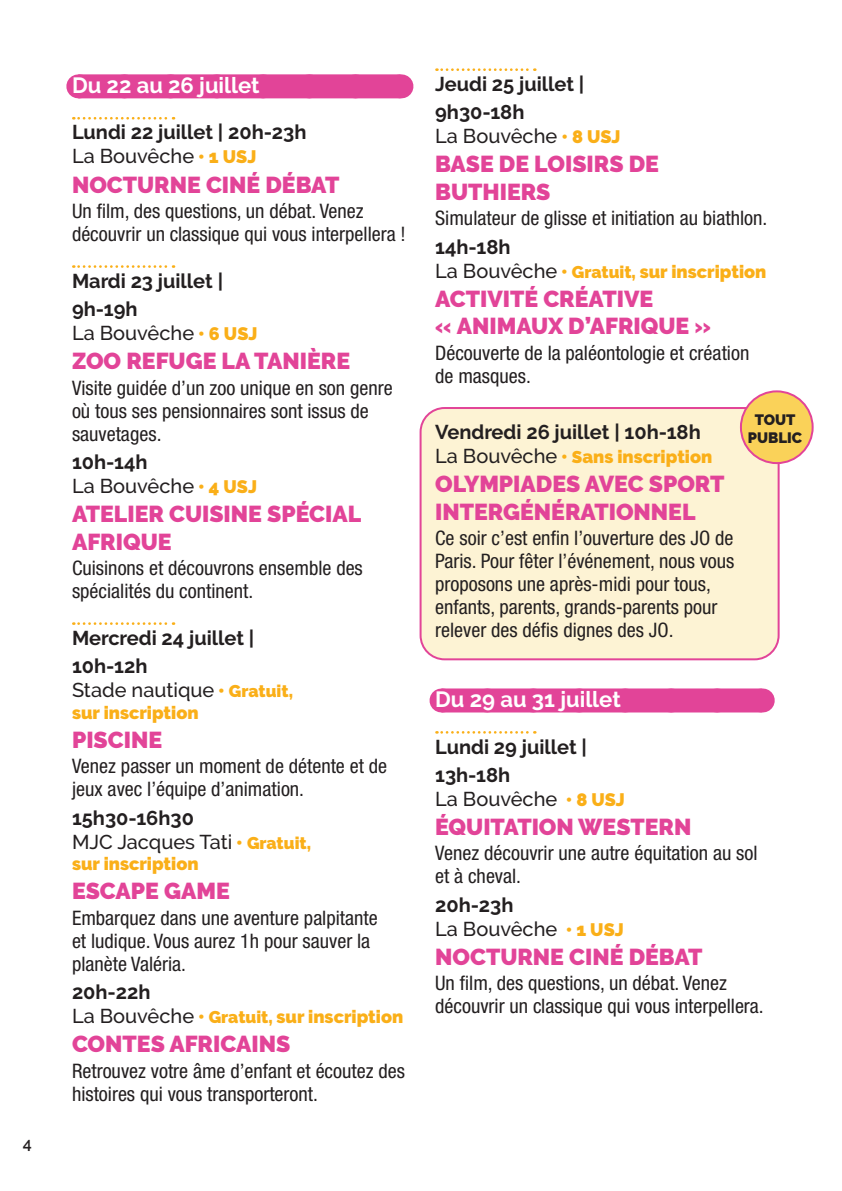
<style>
.page{position:relative;width:842px;height:1191px;background:#fff}
.page>*{position:absolute;margin:0;border:0;box-sizing:border-box;transform-origin:0 0}
.ACTIVITE{font:900 23px/27.6px "Raleway";color:#e24498}
.semaine_ok{font:700 22px "Raleway";color:#fff}
.TEXTE{font:condensed 20px/23px "Helvetica Neue LT Std";color:#231f20}
.LIEU_OK{font:500 20px "Raleway";color:#231f20}
.DATE{font:700 20px "Raleway";color:#231f20}
.HORAIRE{font:700 20px "Raleway";color:#231f20}
.LIEU_OK-2{font:900 18px "Raleway";color:#faaf18}
.t1{font:600 16px "Raleway";color:#231f20}
.t2{font:900 15px "Raleway";color:#231f20}
.s1{font-weight:900;font-size:18px;color:#faaf18}
.s2{font-weight:900;font-size:17px;color:#faaf18}
.s3{font-weight:500;font-size:20px;color:#231f20}
.s4{font-size:17px}
</style>
<div class="page">
<div style="left:421px;top:408px;width:358px;height:251px;background:#fdf3d4;border-radius:24px"></div>
<div style="left:420px;top:407px;width:360px;height:253px;border:2px solid #e24498;border-radius:24px"></div>
<div style="left:78px;top:74px;width:322px;height:24px;background:#e24498"></div>
<svg style="left:124px;top:74px;width:253px;height:1px"></svg>
<svg style="left:400px;top:74px;width:1px;height:24px"></svg>
<svg style="left:73px;top:117px;width:101px;height:3px"></svg>
<svg style="left:73px;top:265px;width:101px;height:3px"></svg>
<svg style="left:73px;top:622px;width:101px;height:3px"></svg>
<svg style="left:436px;top:68px;width:99px;height:3px"></svg>
<div style="left:441px;top:688px;width:321px;height:24px;background:#e24498"></div>
<svg style="left:487px;top:688px;width:252px;height:1px"></svg>
<svg style="left:762px;top:688px;width:1px;height:24px"></svg>
<svg style="left:436px;top:731px;width:99px;height:2px"></svg>
<div style="left:741px;top:391px;width:72px;height:72px;background:#fad259;border-radius:50%"></div>
<div style="left:740px;top:390px;width:74px;height:74px;border:2px solid #e24498;border-radius:50%"></div>
<p class="t1" style="left:23px;top:1134px;width:11px">4</p>
<p class="semaine_ok" style="left:72px;top:72px;width:189px">Du 22 au 26 juillet</p>
<p class="DATE" style="left:72px;top:121px;width:236px">Lundi 22 juillet | 20h-23h</p>
<p class="LIEU_OK" style="left:72px;top:145px;width:186px">La Bouvêche <span class="s1">• 1 USJ</span></p>
<p class="ACTIVITE" style="left:72px;top:171px;width:269px">NOCTURNE CINÉ DÉBAT</p>
<p class="TEXTE" style="left:72px;top:199px;width:335px">Un film, des questions, un débat. Venez découvrir un classique qui vous interpellera !</p>
<p class="DATE" style="left:72px;top:269px;width:153px">Mardi 23 juillet |</p>
<p class="HORAIRE" style="left:72px;top:297px;width:67px">9h-19h</p>
<p class="LIEU_OK" style="left:72px;top:321px;width:187px">La Bouvêche <span class="s1">• 6 USJ</span></p>
<p class="ACTIVITE" style="left:72px;top:347px;width:280px">ZOO REFUGE LA TANIÈRE</p>
<p class="TEXTE" style="left:72px;top:376px;width:322px">Visite guidée d’un zoo unique en son genre où tous ses pensionnaires sont issus de sauvetages.</p>
<p class="HORAIRE" style="left:72px;top:450px;width:77px">10h-14h</p>
<p class="LIEU_OK" style="left:72px;top:474px;width:186px">La Bouvêche <span class="s1">• 4 USJ</span></p>
<p class="ACTIVITE" style="left:72px;top:500px;width:291px">ATELIER CUISINE SPÉCIAL<br>AFRIQUE</p>
<p class="TEXTE" style="left:72px;top:556px;width:292px">Cuisinons et découvrons ensemble des spécialités du continent.</p>
<p class="DATE" style="left:72px;top:626px;width:184px">Mercredi 24 juillet |</p>
<p class="HORAIRE" style="left:72px;top:654px;width:77px">10h-12h</p>
<p class="LIEU_OK" style="left:72px;top:678px;width:223px">Stade nautique <span class="s1">•</span> <span class="s2">Gratuit,</span></p>
<p class="LIEU_OK-2" style="left:72px;top:702px;width:128px">sur inscription</p>
<p class="ACTIVITE" style="left:72px;top:726px;width:92px">PISCINE</p>
<p class="TEXTE" style="left:72px;top:754px;width:317px">Venez passer un moment de détente et de jeux avec l’équipe d’animation.</p>
<p class="HORAIRE" style="left:72px;top:806px;width:123px">15h30-16h30</p>
<p class="LIEU_OK" style="left:72px;top:830px;width:241px">MJC Jacques Tati <span class="s1">•</span> <span class="s2">Gratuit,</span></p>
<p class="LIEU_OK-2" style="left:72px;top:853px;width:128px">sur inscription</p>
<p class="ACTIVITE" style="left:72px;top:877px;width:159px">ESCAPE GAME</p>
<p class="TEXTE" style="left:72px;top:906px;width:307px">Embarquez dans une aventure palpitante et ludique. Vous aurez 1h pour sauver la planète Valéria.</p>
<p class="HORAIRE" style="left:72px;top:980px;width:80px">20h-22h</p>
<p class="LIEU_OK-2" style="left:72px;top:1006px;width:333px"><span class="s3">La Bouvêche</span> • <span class="s4">Gratuit,</span> sur inscription</p>
<p class="ACTIVITE" style="left:72px;top:1030px;width:220px">CONTES AFRICAINS</p>
<p class="TEXTE" style="left:72px;top:1058px;width:334px">Retrouvez votre âme d’enfant et écoutez des histoires qui vous transporteront.</p>
<p class="DATE" style="left:435px;top:72px;width:151px">Jeudi 25 juillet |</p>
<p class="HORAIRE" style="left:435px;top:101px;width:91px">9h30-18h</p>
<p class="LIEU_OK" style="left:435px;top:124px;width:187px">La Bouvêche <span class="s1">• 8 USJ</span></p>
<p class="ACTIVITE" style="left:435px;top:151px;width:225px">BASE DE LOISIRS DE<br>BUTHIERS</p>
<p class="TEXTE" style="left:435px;top:207px;width:334px">Simulateur de glisse et initiation au biathlon.</p>
<p class="HORAIRE" style="left:435px;top:235px;width:77px">14h-18h</p>
<p class="LIEU_OK-2" style="left:435px;top:261px;width:333px"><span class="s3">La Bouvêche</span> • <span class="s4">Gratuit,</span> sur inscription</p>
<p class="ACTIVITE" style="left:435px;top:285px;width:277px">ACTIVITÉ CRÉATIVE<br>« ANIMAUX D’AFRIQUE »</p>
<p class="TEXTE" style="left:435px;top:341px;width:316px">Découverte de la paléontologie et création de masques.</p>
<p class="DATE" style="left:435px;top:420px;width:267px">Vendredi 26 juillet | 10h-18h</p>
<p class="LIEU_OK-2" style="left:435px;top:446px;width:279px"><span class="s3">La Bouvêche</span> • <span class="s4">S</span>ans inscription</p>
<p class="ACTIVITE" style="left:435px;top:470px;width:291px">OLYMPIADES AVEC SPORT<br>INTERGÉNÉRATIONNEL</p>
<p class="TEXTE" style="left:435px;top:526px;width:301px">Ce soir c’est enfin l’ouverture des JO de Paris. Pour fêter l’événement, nous vous proposons une après-midi pour tous, enfants, parents, grands-parents pour relever des défis dignes des JO.</p>
<p class="t2" style="left:755px;top:411px;width:42px">TOUT</p>
<p class="t2" style="left:748px;top:429px;width:56px">PUBLIC</p>
<p class="semaine_ok" style="left:435px;top:686px;width:187px">Du 29 au 31 juillet</p>
<p class="DATE" style="left:435px;top:735px;width:153px">Lundi 29 juillet |</p>
<p class="HORAIRE" style="left:435px;top:763px;width:77px">13h-18h</p>
<p class="LIEU_OK" style="left:435px;top:787px;width:191px">La Bouvêche <span class="s1">• 8 USJ</span></p>
<p class="ACTIVITE" style="left:435px;top:813px;width:258px">ÉQUITATION WESTERN</p>
<p class="TEXTE" style="left:435px;top:841px;width:324px">Venez découvrir une autre équitation au sol et à cheval.</p>
<p class="HORAIRE" style="left:435px;top:893px;width:80px">20h-23h</p>
<p class="LIEU_OK" style="left:435px;top:917px;width:190px">La Bouvêche <span class="s1">• 1 USJ</span></p>
<p class="ACTIVITE" style="left:435px;top:943px;width:269px">NOCTURNE CINÉ DÉBAT</p>
<p class="TEXTE" style="left:435px;top:971px;width:330px">Un film, des questions, un débat. Venez découvrir un classique qui vous interpellera.</p>
</div>
